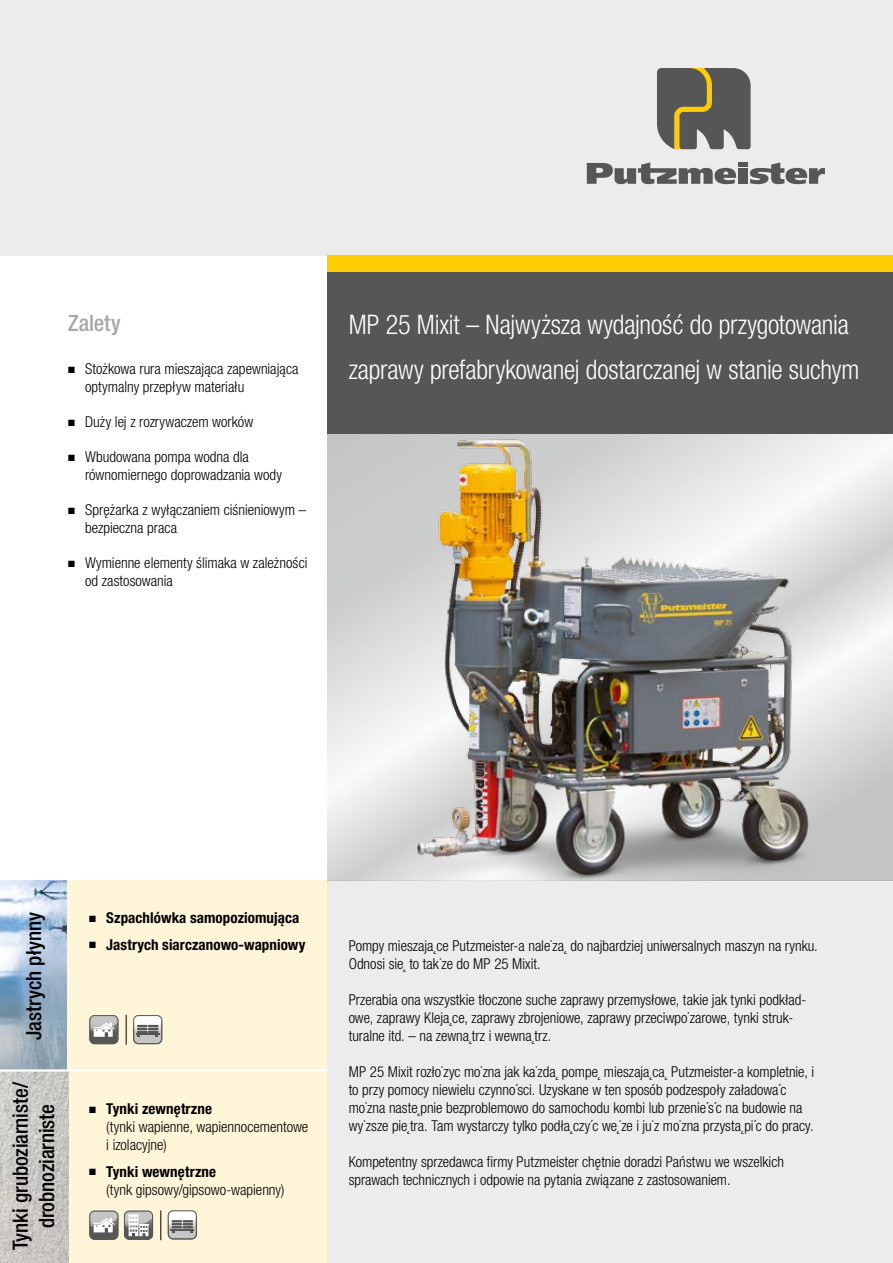
<style>
.page{position:relative;width:893px;height:1263px;background:#fff}
.page>*{position:absolute;margin:0;border:0;box-sizing:border-box;transform-origin:0 0}
.t1{font:300 condensed 27px "Helvetica Neue LT Pro";letter-spacing:-.01em;color:#fff}
.t2{font:500 condensed 22.5px "Helvetica Neue LT Pro";color:#a7a7a8}
.t3{font:500 condensed 21px/26.2px "Helvetica Neue LT Pro";letter-spacing:-.005em;color:#000;text-align:center}
.t4{font:300 condensed 15px/18px "Helvetica Neue LT Pro";color:#000}
.t5{font:700 condensed 15px "Helvetica Neue LT Pro";letter-spacing:.005em;color:#000}
.s1{font-weight:700}
</style>
<div class="page">
<img style="left:0;top:880px;width:68px;height:383px">
<div style="left:327px;top:880px;width:566px;height:383px;background:#ececed"></div>
<div style="left:0;top:0;width:893px;height:255px;background:#ececed"></div>
<svg style="left:657px;top:68px;width:94px;height:81px;background:#6e6a5a"></svg>
<div style="left:738px;top:168px;width:9px;height:16px;background:#565656"></div>
<svg style="left:750px;top:162px;width:75px;height:22px"></svg>
<svg style="left:587px;top:162px;width:149px;height:22px"></svg>
<div style="left:738px;top:162px;width:9px;height:5px;background:#565656"></div>
<div style="left:327px;top:255px;width:566px;height:17px;background:#fc0"></div>
<div style="left:68px;top:880px;width:259px;height:383px;background:#fff5d8"></div>
<hr style="left:0;top:1069px;width:327px;height:2px;background:#fff">
<svg style="left:327px;top:434px;width:566px;height:446px"></svg>
<svg style="left:89px;top:1211px;width:29px;height:29px"></svg>
<svg style="left:124px;top:1211px;width:29px;height:29px"></svg>
<hr style="left:160px;top:1210px;width:1px;height:30px;background:#000">
<svg style="left:168px;top:1210px;width:29px;height:29px"></svg>
<svg style="left:89px;top:1015px;width:29px;height:29px"></svg>
<svg style="left:126px;top:1015px;width:1px;height:29px"></svg>
<svg style="left:133px;top:1015px;width:29px;height:29px"></svg>
<img style="left:390px;top:434px;width:432px;height:446px">
<div style="left:327px;top:272px;width:566px;height:162px;background:#565656"></div>
<h2 class="t2" style="left:68px;top:309px;width:54px">Zalety</h2>
<h1 class="t1" style="left:349px;top:309px;width:502px">MP 25 Mixit – Najwyższa wydajność do przygotowania</h1>
<p class="t4" style="left:68px;top:360px;width:232px">■ Stożkowa rura mieszająca zapewniająca</p>
<h1 class="t1" style="left:349px;top:354px;width:512px">zaprawy prefabrykowanej dostarczanej w stanie suchym</h1>
<p class="t4" style="left:85px;top:378px;width:161px">optymalny przepływ materiału</p>
<p class="t4" style="left:68px;top:413px;width:187px">■ Duży lej z rozrywaczem worków</p>
<p class="t4" style="left:85px;top:448px;width:198px;text-indent:-17px">■ Wbudowana pompa wodna dla równomiernego doprowadzania wody</p>
<p class="t4" style="left:85px;top:501px;width:223px;text-indent:-17px">■ Sprężarka z wyłączaniem ciśnieniowym – bezpieczna praca</p>
<p class="t4" style="left:85px;top:554px;width:224px;text-indent:-17px">■ Wymienne elementy ślimaka w zależności od zastosowania</p>
<h3 class="t3" style="left:20px;top:1040px;width:129px;rotate:-90deg">Jastrych płynny</h3>
<h3 class="t3" style="left:7px;top:1250px;width:170px;rotate:-90deg">Tynki gruboziarniste/ drobnoziarniste</h3>
<p class="t5" style="left:89px;top:909px;width:212px">■ Szpachlówka samopoziomująca</p>
<p class="t5" style="left:89px;top:935px;width:218px">■ Jastrych siarczanowo-wapniowy</p>
<p class="t4" style="left:106px;top:1100px;width:204px;text-indent:-17px">■ <span class="s1">Tynki zewnętrzne<br></span>(tynki wapienne, wapiennocementowe i izolacyjne)</p>
<p class="t4" style="left:106px;top:1162px;width:180px;text-indent:-17px">■ <span class="s1">Tynki wewnętrzne<br></span>(tynk gipsowy/gipsowo-wapienny)</p>
<p class="t4" style="left:349px;top:936px;width:471px">Pompy mieszaja˛ce Putzmeister-a nale˙za˛ do najbardziej uniwersalnych maszyn na rynku.<br>Odnosi sie˛ to tak˙ze do MP 25 Mixit.</p>
<p class="t4" style="left:349px;top:990px;width:459px">Przerabia ona wszystkie tłoczone suche zaprawy przemysłowe, takie jak tynki podkład&shy;owe, zaprawy Kleja˛ce, zaprawy zbrojeniowe, zaprawy przeciwpo˙zarowe, tynki struk&shy;turalne itd. – na zewna˛trz i wewna˛trz.</p>
<p class="t4" style="left:349px;top:1062px;width:467px">MP 25 Mixit rozło˙zyc mo˙zna jak ka˙zda˛ pompe˛ mieszaja˛ca˛ Putzmeister-a kompletnie, i to przy pomocy niewielu czynno´sci. Uzyskane w ten sposób podzespoły załadowa´c mo˙zna naste˛pnie bezproblemowo do samochodu kombi lub przenie´s´c na budowie na wy˙zsze pie˛tra. Tam wystarczy tylko podła˛czy´c we˛˙ze i ju˙z mo˙zna przysta˛pi´c do pracy.</p>
<p class="t4" style="left:349px;top:1152px;width:437px">Kompetentny sprzedawca firmy Putzmeister chętnie doradzi Państwu we wszelkich sprawach technicznych i odpowie na pytania związane z zastosowaniem.</p>
</div>
